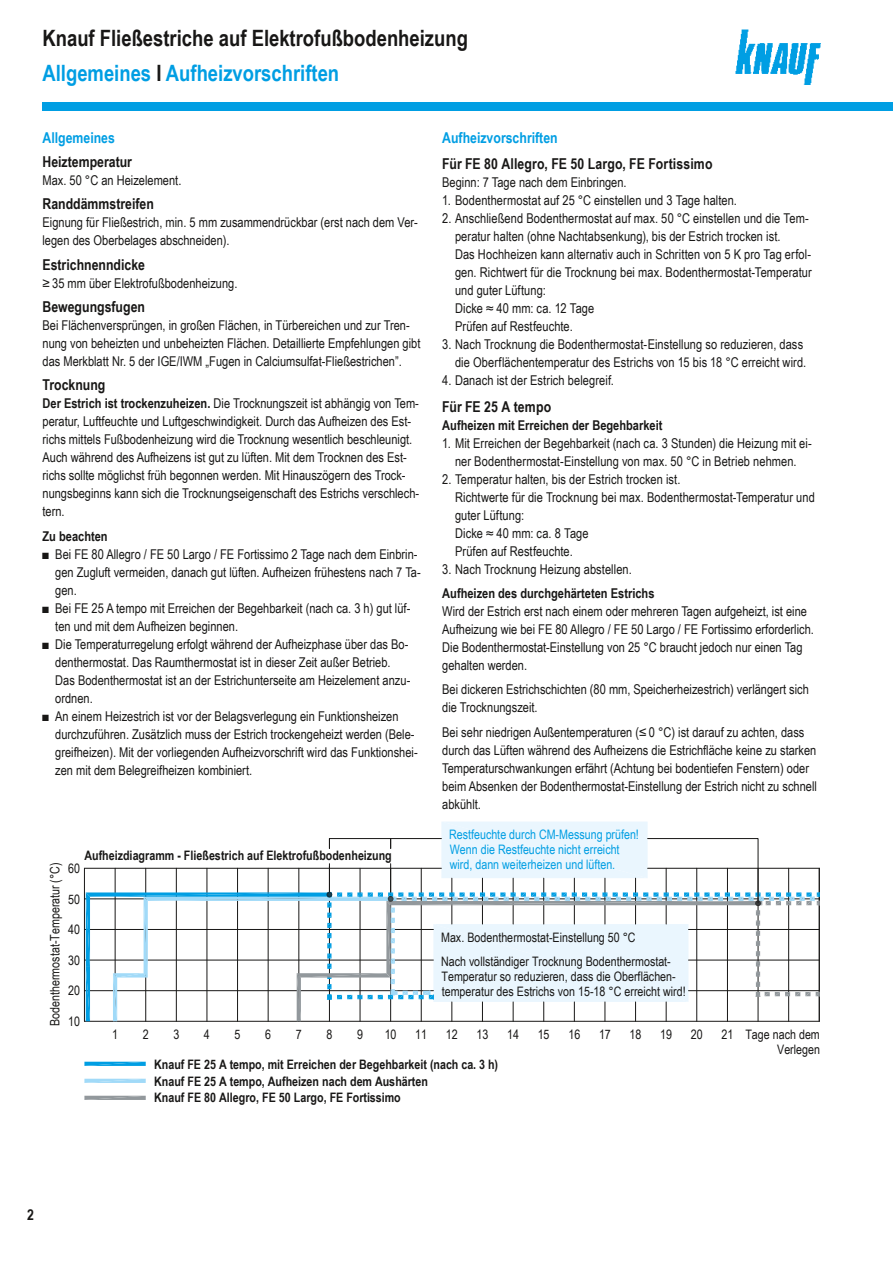
<style>
.page{position:relative;width:893px;height:1263px;background:#fff}
.page>*{position:absolute;margin:0;border:0;box-sizing:border-box;transform-origin:0 0}
.t1{font:700 22.5px/34.7px "Arial Narrow";color:#181716}
.t2{font:700 15px "Arial Narrow";color:#181716}
.t3{font:700 15px "Arial Narrow";color:#009ee3}
.t4{font:13.5px/18px "Arial Narrow";color:#181716}
.t5{font:700 13.5px "Arial Narrow";color:#181716}
.t6{font:13.05px/15px "Arial Narrow";color:#181716}
.t7{font:700 13.05px/17px "Arial Narrow";color:#181716}
.t8{font:13.05px/14.9px "Arial Narrow";color:#009ee3}
.s1{color:#009ee3}
.s2{font-weight:700}
</style>
<div class="page">
<img style="left:735px;top:30px;width:86px;height:54px">
<hr style="left:84px;top:1021px;width:735px;height:1px;background:#181716">
<svg style="left:84px;top:1062px;width:62px;height:4px"></svg>
<svg style="left:84px;top:1079px;width:62px;height:4px"></svg>
<svg style="left:84px;top:1096px;width:62px;height:4px"></svg>
<svg style="left:84px;top:822px;width:736px;height:199px"></svg>
<div style="left:43px;top:102px;width:850px;height:9px;background:#009ee3"></div>
<h1 class="t1" style="left:43px;top:20px;width:427px">Knauf Fließestriche auf Elektrofußbodenheizung<br><span class="s1">Allgemeines</span> I <span class="s1">Aufheizvorschriften</span></h1>
<p class="t3" style="left:43px;top:126px;width:74px">Allgemeines</p>
<p class="t2" style="left:43px;top:150px;width:91px">Heiztemperatur</p>
<p class="t4" style="left:43px;top:171px;width:140px">Max. 50 °C an Heizelement.</p>
<p class="t2" style="left:43px;top:193px;width:113px">Randdämmstreifen</p>
<p class="t4" style="left:43px;top:213px;width:377px">Eignung für Fließestrich, min. 5 mm zusammendrückbar (erst nach dem Ver&shy;legen des Oberbelages abschneiden).</p>
<p class="t2" style="left:43px;top:253px;width:104px">Estrichnenndicke</p>
<p class="t4" style="left:43px;top:273px;width:196px">≥ 35 mm über Elektrofußbodenheizung.</p>
<p class="t2" style="left:43px;top:295px;width:104px">Bewegungsfugen</p>
<p class="t4" style="left:43px;top:316px;width:379px">Bei Flächenversprüngen, in großen Flächen, in Türbereichen und zur Tren&shy;nung von beheizten und unbeheizten Flächen. Detaillierte Empfehlungen gibt das Merkblatt Nr. 5 der IGE/IWM „Fugen in Calciumsulfat-Fließestrichen”.</p>
<p class="t2" style="left:43px;top:374px;width:64px">Trocknung</p>
<p class="t4" style="left:43px;top:394px;width:378px"><span class="s2">Der Estrich ist trockenzuheizen.</span> Die Trocknungszeit ist abhängig von Tem&shy;peratur, Luftfeuchte und Luftgeschwindigkeit. Durch das Aufheizen des Est&shy;richs mittels Fußbodenheizung wird die Trocknung wesentlich beschleunigt.<br>Auch während des Aufheizens ist gut zu lüften. Mit dem Trocknen des Est&shy;richs sollte möglichst früh begonnen werden. Mit Hinauszögern des Trock&shy;nungsbeginns kann sich die Trocknungseigenschaft des Estrichs verschlech&shy;tern.</p>
<p class="t5" style="left:43px;top:526px;width:67px">Zu beachten</p>
<p class="t4" style="left:55px;top:545px;width:367px;text-indent:-13px">■ Bei FE 80 Allegro / FE 50 Largo / FE Fortissimo 2 Tage nach dem Einbrin&shy;gen Zugluft vermeiden, danach gut lüften. Aufheizen frühestens nach 7 Ta&shy;gen.</p>
<p class="t4" style="left:55px;top:599px;width:357px;text-indent:-13px">■ Bei FE 25 A tempo mit Erreichen der Begehbarkeit (nach ca. 3 h) gut lüf&shy;ten und mit dem Aufheizen beginnen.</p>
<p class="t4" style="left:55px;top:635px;width:357px;text-indent:-13px">■ Die Temperaturregelung erfolgt während der Aufheizphase über das Bo&shy;denthermostat. Das Raumthermostat ist in dieser Zeit außer Betrieb.<br>Das Bodenthermostat ist an der Estrichunterseite am Heizelement anzu&shy;ordnen.</p>
<p class="t4" style="left:55px;top:706px;width:364px;text-indent:-13px">■ An einem Heizestrich ist vor der Belagsverlegung ein Funktionsheizen durchzuführen. Zusätzlich muss der Estrich trockengeheizt werden (Bele&shy;greifheizen). Mit der vorliegenden Aufheizvorschrift wird das Funktionshei&shy;zen mit dem Belegreifheizen kombiniert.</p>
<p class="t3" style="left:442px;top:126px;width:117px">Aufheizvorschriften</p>
<p class="t2" style="left:442px;top:152px;width:272px">Für FE 80 Allegro, FE 50 Largo, FE Fortissimo</p>
<p class="t4" style="left:442px;top:173px;width:186px">Beginn: 7 Tage nach dem Einbringen.</p>
<p class="t4" style="left:442px;top:191px;width:296px">1. Bodenthermostat auf 25 °C einstellen und 3 Tage halten.</p>
<p class="t4" style="left:455px;top:209px;width:358px;text-indent:-13px">2. Anschließend Bodenthermostat auf max. 50 °C einstellen und die Tem&shy;peratur halten (ohne Nachtabsenkung), bis der Estrich trocken ist.<br>Das Hochheizen kann alternativ auch in Schritten von 5 K pro Tag erfol&shy;gen. Richtwert für die Trocknung bei max. Bodenthermostat-Temperatur und guter Lüftung:<br>Dicke ≈ 40 mm: ca. 12 Tage<br>Prüfen auf Restfeuchte.</p>
<p class="t4" style="left:442px;top:335px;width:365px;text-align:right">3. Nach Trocknung die Bodenthermostat-Einstellung so reduzieren, dass die Oberflächentemperatur des Estrichs von 15 bis 18 °C erreicht wird.</p>
<p class="t4" style="left:442px;top:371px;width:173px">4. Danach ist der Estrich belegreif.</p>
<p class="t2" style="left:442px;top:395px;width:110px">Für FE 25 A tempo</p>
<p class="t5" style="left:442px;top:415px;width:222px">Aufheizen mit Erreichen der Begehbarkeit</p>
<p class="t4" style="left:442px;top:433px;width:371px;text-align:center">1. Mit Erreichen der Begehbarkeit (nach ca. 3 Stunden) die Heizung mit ei&shy;ner Bodenthermostat-Einstellung von max. 50 °C in Betrieb nehmen.</p>
<p class="t4" style="left:455px;top:469px;width:361px;text-indent:-13px">2. Temperatur halten, bis der Estrich trocken ist.<br>Richtwerte für die Trocknung bei max. Bodenthermostat-Temperatur und guter Lüftung:<br>Dicke ≈ 40 mm: ca. 8 Tage<br>Prüfen auf Restfeuchte.</p>
<p class="t4" style="left:442px;top:559px;width:191px">3. Nach Trocknung Heizung abstellen.</p>
<p class="t5" style="left:442px;top:583px;width:214px">Aufheizen des durchgehärteten Estrichs</p>
<p class="t4" style="left:442px;top:602px;width:373px">Wird der Estrich erst nach einem oder mehreren Tagen aufgeheizt, ist eine Aufheizung wie bei FE 80 Allegro / FE 50 Largo / FE Fortissimo erforderlich.<br>Die Bodenthermostat-Einstellung von 25 °C braucht jedoch nur einen Tag gehalten werden.</p>
<p class="t4" style="left:442px;top:680px;width:368px">Bei dickeren Estrichschichten (80 mm, Speicherheizestrich) verlängert sich die Trocknungszeit.</p>
<p class="t4" style="left:442px;top:722px;width:376px">Bei sehr niedrigen Außentemperaturen (≤ 0 °C) ist darauf zu achten, dass durch das Lüften während des Aufheizens die Estrichfläche keine zu starken Temperaturschwankungen erfährt (Achtung bei bodentiefen Fenstern) oder beim Absenken der Bodenthermostat-Einstellung der Estrich nicht zu schnell abkühlt.</p>
<p class="t8" style="left:449px;top:827px;width:191px">Restfeuchte durch CM-Messung prüfen!<br>Wenn die Restfeuchte nicht erreicht wird, dann weiterheizen und lüften.</p>
<p class="t7" style="left:84px;top:846px;width:309px">Aufheizdiagramm - Fließestrich auf Elektrofußbodenheizung</p>
<p class="t6" style="left:47px;top:1026px;width:165px;rotate:-90deg">Bodenthermostat-Temperatur (°C)</p>
<p class="t6" style="left:68px;top:860px;width:13px">60</p>
<p class="t6" style="left:68px;top:891px;width:13px">50</p>
<p class="t6" style="left:68px;top:921px;width:13px">40</p>
<p class="t6" style="left:441px;top:929px;width:196px">Max. Bodenthermostat-Einstellung 50 °C</p>
<p class="t6" style="left:68px;top:952px;width:13px">30</p>
<p class="t6" style="left:441px;top:953px;width:236px">Nach vollständiger Trocknung Bodenthermostat-<br>Temperatur so reduzieren, dass die Oberflächen-</p>
<p class="t6" style="left:68px;top:983px;width:13px">20</p>
<p class="t6" style="left:442px;top:983px;width:246px">temperatur des Estrichs von 15-18 °C erreicht wird!</p>
<p class="t6" style="left:68px;top:1013px;width:13px">10</p>
<p class="t6" style="left:112px;top:1026px;width:7px">1</p>
<p class="t6" style="left:143px;top:1026px;width:7px">2</p>
<p class="t6" style="left:173px;top:1026px;width:7px">3</p>
<p class="t6" style="left:204px;top:1026px;width:7px">4</p>
<p class="t6" style="left:235px;top:1026px;width:7px">5</p>
<p class="t6" style="left:265px;top:1026px;width:7px">6</p>
<p class="t6" style="left:296px;top:1026px;width:7px">7</p>
<p class="t6" style="left:326px;top:1026px;width:7px">8</p>
<p class="t6" style="left:357px;top:1026px;width:7px">9</p>
<p class="t6" style="left:385px;top:1026px;width:13px">10</p>
<p class="t6" style="left:415px;top:1026px;width:13px">11</p>
<p class="t6" style="left:446px;top:1026px;width:13px">12</p>
<p class="t6" style="left:476px;top:1026px;width:13px">13</p>
<p class="t6" style="left:507px;top:1026px;width:13px">14</p>
<p class="t6" style="left:538px;top:1026px;width:13px">15</p>
<p class="t6" style="left:568px;top:1026px;width:13px">16</p>
<p class="t6" style="left:599px;top:1026px;width:13px">17</p>
<p class="t6" style="left:630px;top:1026px;width:13px">18</p>
<p class="t6" style="left:660px;top:1026px;width:13px">19</p>
<p class="t6" style="left:691px;top:1026px;width:13px">20</p>
<p class="t7" style="left:154px;top:1055px;width:345px">Knauf FE 25 A tempo, mit Erreichen der Begehbarkeit (nach ca. 3 h)<br>Knauf FE 25 A tempo, Aufheizen nach dem Aushärten<br>Knauf FE 80 Allegro, FE 50 Largo, FE Fortissimo</p>
<p class="t6" style="left:721px;top:1026px;width:13px">21</p>
<p class="t6" style="left:745px;top:1027px;width:76px;text-align:right">Tage nach dem<br>Verlegen</p>
<p class="t2" style="left:27px;top:1204px;width:8px">2</p>
</div>
